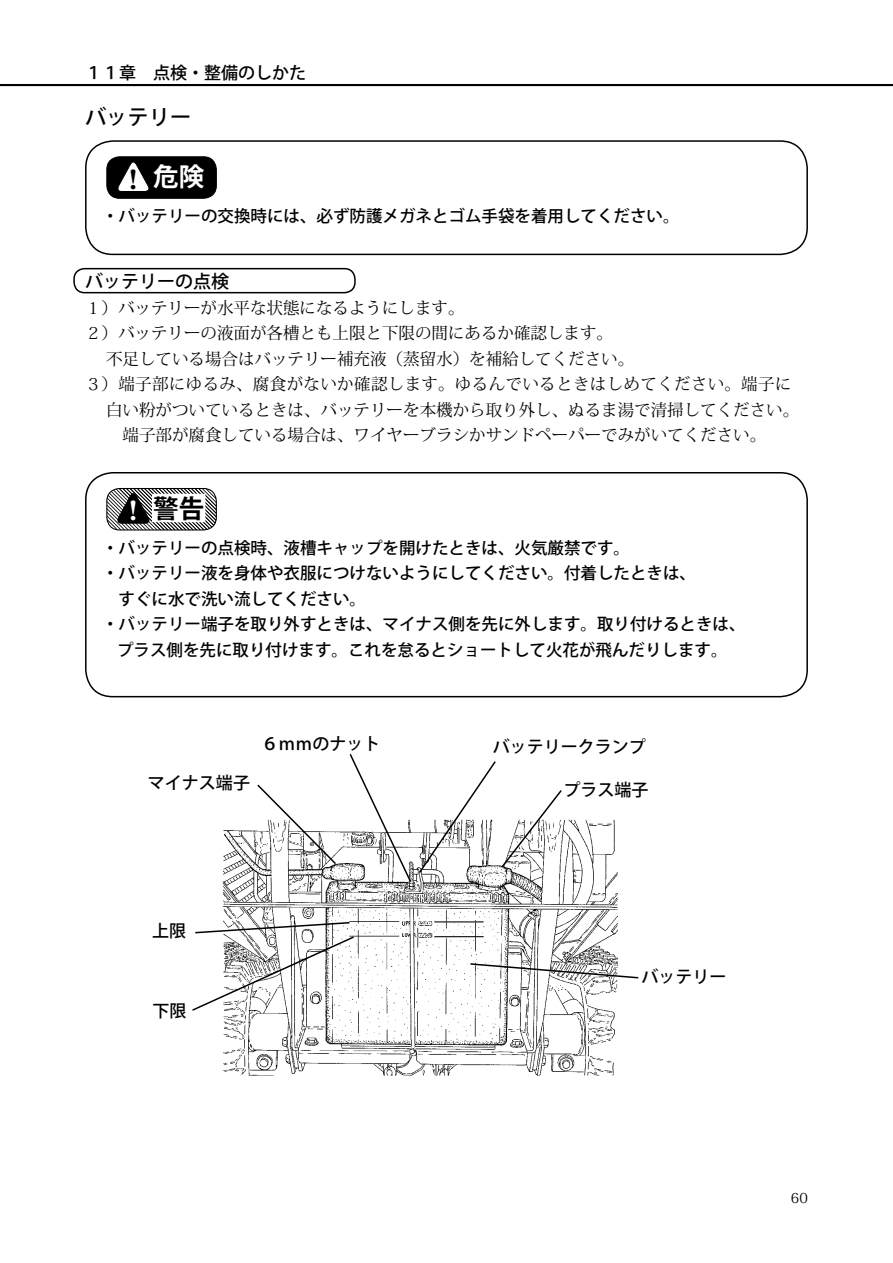
<style>
.page{position:relative;width:893px;height:1263px;background:#fff}
.page>*{position:absolute;margin:0;border:0;box-sizing:border-box;transform-origin:0 0}
.t1{font:700 25.5px "Koz Go Std";color:#fff}
.t2{font:700 25.5px "Koz Go Std";color:#000}
.t3{font:500 21.3px "Koz Go Std";color:#000}
.t4{font:500 18px "Koz Go Std";color:#000}
.t5{font:500 16.95px "Koz Go Std";color:#000}
.t6{font:500 16.5px "Koz Go Std";color:#000}
.t7{font:16.5px "Koz Min Std";color:#000}
.t8{font:16.5px "Koz Min Std";letter-spacing:.02em;color:#000}
.t9{font:13.8px "Koz Min Std";color:#000}
.s1{font-family:"Koz Min Std";font-weight:800;color:#000}
.s2{font-family:"Koz Min Std";font-weight:800;color:#fff}
</style>
<div class="page">
<img style="left:223px;top:820px;width:394px;height:255px">
<svg style="left:256px;top:784px;width:82px;height:82px"></svg>
<svg style="left:348px;top:754px;width:215px;height:130px"></svg>
<svg style="left:469px;top:962px;width:170px;height:17px"></svg>
<svg style="left:192px;top:921px;width:163px;height:91px"></svg>
<div style="left:85px;top:472px;width:723px;height:225px;border:2px solid #000;border-radius:27px"></div>
<div style="left:85px;top:140px;width:723px;height:115px;border:2px solid #000;border-radius:27px"></div>
<div style="left:73px;top:268px;width:283px;height:25px;border:2px solid #000;border-radius:10px"></div>
<div style="left:107px;top:157px;width:109px;height:41px;background:#000;border-radius:13px"></div>
<svg style="left:118px;top:162px;width:31px;height:30px"></svg>
<div style="left:106px;top:156px;width:111px;height:43px;border:1px solid #000;border-radius:13px"></div>
<svg style="left:106px;top:488px;width:111px;height:42px"></svg>
<div style="left:106px;top:488px;width:111px;height:42px;border:1px solid #000;border-radius:13px"></div>
<hr style="left:0;top:84px;width:893px;height:2px;background:#000">
<p class="t5" style="left:85px;top:62px;width:223px">１１章　点検・整備のしかた</p>
<p class="t3" style="left:85px;top:104px;width:108px">バッテリー</p>
<h1 class="t1" style="left:121px;top:161px;width:85px"><span class="s1">！</span>危険</h1>
<p class="t6" style="left:102px;top:206px;width:579px">・バッテリーの交換時には、必ず防護メガネとゴム手袋を着用してください。</p>
<p class="t4" style="left:85px;top:270px;width:145px">バッテリーの点検</p>
<p class="t7" style="left:85px;top:297px;width:381px">１）バッテリーが水平な状態になるようにします。</p>
<p class="t7" style="left:85px;top:323px;width:530px">２）バッテリーの液面が各槽とも上限と下限の間にあるか確認します。</p>
<p class="t7" style="left:106px;top:348px;width:529px">不足している場合はバッテリー補充液（蒸留水）を補給してください。</p>
<p class="t8" style="left:85px;top:374px;width:724px">３）端子部にゆるみ、腐食がないか確認します。ゆるんでいるときはしめてください。端子に　</p>
<p class="t7" style="left:106px;top:399px;width:694px">白い粉がついているときは、バッテリーを本機から取り外し、ぬるま湯で清掃してください。</p>
<p class="t7" style="left:85px;top:425px;width:683px">　　端子部が腐食している場合は、ワイヤーブラシかサンドペーパーでみがいてください。</p>
<h1 class="t2" style="left:121px;top:492px;width:85px"><span class="s2">！</span>警告</h1>
<p class="t6" style="left:102px;top:537px;width:529px">・バッテリーの点検時、液槽キャップを開けたときは、火気厳禁です。</p>
<p class="t6" style="left:102px;top:563px;width:595px">・バッテリー液を身体や衣服につけないようにしてください。付着したときは、</p>
<p class="t6" style="left:102px;top:588px;width:265px">　すぐに水で洗い流してください。</p>
<p class="t6" style="left:102px;top:614px;width:645px">・バッテリー端子を取り外すときは、マイナス側を先に外します。取り付けるときは、</p>
<p class="t6" style="left:117px;top:639px;width:612px">プラス側を先に取り付けます。これを怠るとショートして火花が飛んだりします。</p>
<p class="t5" style="left:148px;top:772px;width:104px">マイナス端子</p>
<p class="t5" style="left:261px;top:733px;width:121px">６ｍｍのナット</p>
<p class="t5" style="left:152px;top:920px;width:36px">上限</p>
<p class="t5" style="left:153px;top:1000px;width:36px">下限</p>
<p class="t5" style="left:493px;top:736px;width:155px">バッテリークランプ</p>
<p class="t5" style="left:563px;top:779px;width:87px">プラス端子</p>
<p class="t5" style="left:641px;top:966px;width:87px">バッテリー</p>
<p class="t9" style="left:791px;top:1189px;width:18px">60</p>
</div>
